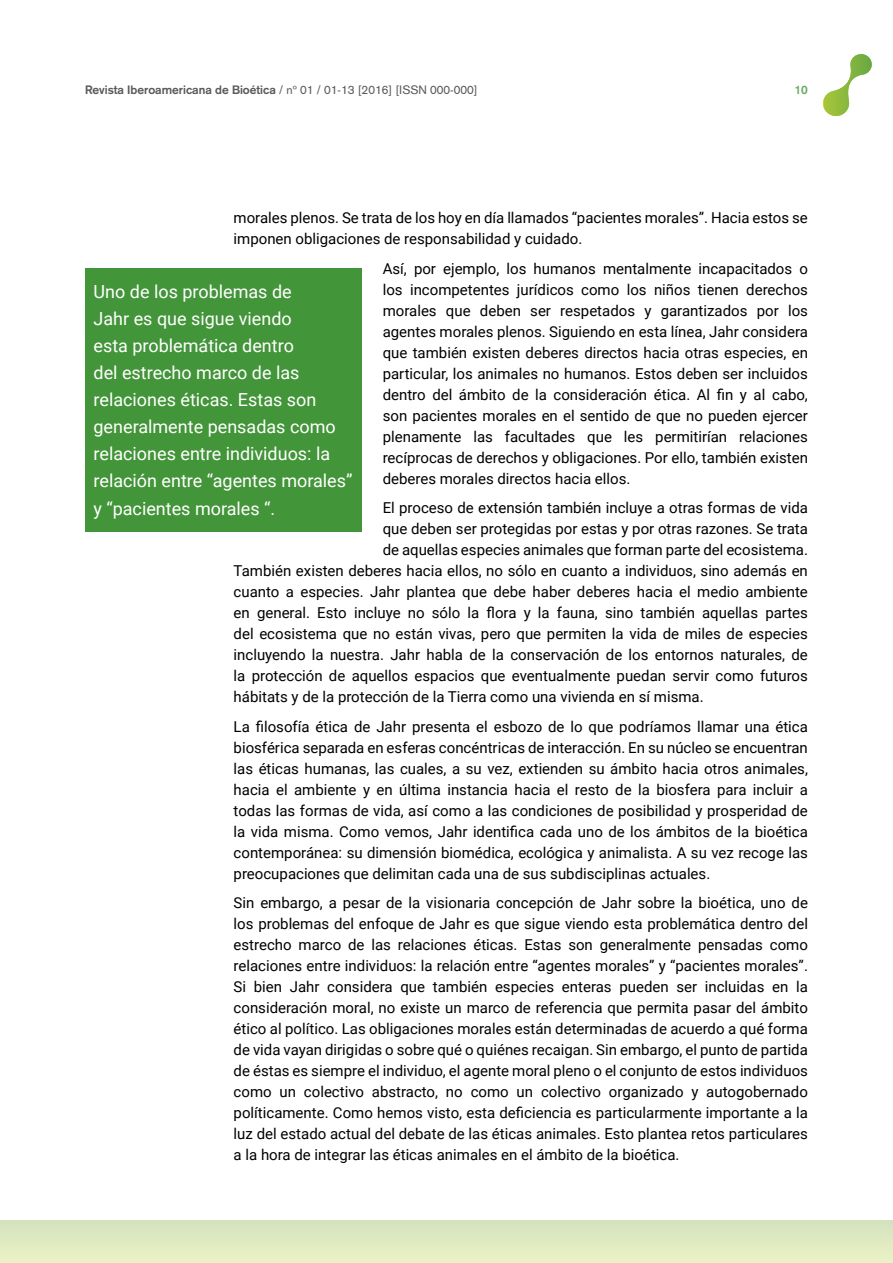
<style>
.page{position:relative;width:893px;height:1263px;background:#fff}
.page>*{position:absolute;margin:0;border:0;box-sizing:border-box;transform-origin:0 0}
.t1{font:18px/27px "Roboto";color:#fff}
.t2{font:15px/21px "Roboto";color:#000;text-align:justify}
.t3{font:700 12px "Akzidenz Grotesk";color:#58595b}
.t4{font:700 12px "Akzidenz Grotesk";color:#68aa60}
.s1{font-weight:400}
</style>
<div class="page">
<div style="left:0;top:1220px;width:893px;height:43px;background:#e0eac2"></div>
<svg style="left:823px;top:54px;width:49px;height:62px"></svg>
<div style="left:85px;top:268px;width:276px;height:263px;background:#439539"></div>
<p class="t3" style="left:85px;top:83px;width:394px">Revista Iberoamericana de Bioética <span class="s1">/ nº 01 / 01-13 [2016] [ISSN 000-000]</span></p>
<p class="t4" style="left:795px;top:83px;width:15px">10</p>
<p class="t2" style="left:234px;top:207px;width:576px">morales plenos. Se trata de los hoy en día llamados “pacientes morales”. Hacia estos se imponen obligaciones de responsabilidad y cuidado.</p>
<p class="t2" style="left:383px;top:257px;width:427px">Así, por ejemplo, los humanos mentalmente incapacitados o los incompetentes jurídicos como los niños tienen derechos morales que deben ser respetados y garantizados por los agentes morales plenos. Siguiendo en esta línea, Jahr considera que también existen deberes directos hacia otras especies, en particular, los animales no humanos. Estos deben ser incluidos dentro del ámbito de la consideración ética. Al fin y al cabo, son pacientes morales en el sentido de que no pueden ejercer plenamente las facultades que les permitirían relaciones recíprocas de derechos y obligaciones. Por ello, también existen deberes morales directos hacia ellos.</p>
<p class="t2" style="left:383px;top:497px;width:427px">El proceso de extensión también incluye a otras formas de vida</p>
<p class="t2" style="left:383px;top:518px;width:427px">que deben ser protegidas por estas y por otras razones. Se trata</p>
<p class="t2" style="left:383px;top:539px;width:427px">de aquellas especies animales que forman parte del ecosistema.</p>
<p class="t2" style="left:234px;top:560px;width:576px">También existen deberes hacia ellos, no sólo en cuanto a individuos, sino además en</p>
<p class="t2" style="left:234px;top:581px;width:576px">cuanto a especies. Jahr plantea que debe haber deberes hacia el medio ambiente</p>
<p class="t2" style="left:234px;top:602px;width:576px">en general. Esto incluye no sólo la flora y la fauna, sino también aquellas partes</p>
<p class="t2" style="left:234px;top:623px;width:576px">del ecosistema que no están vivas, pero que permiten la vida de miles de especies</p>
<p class="t2" style="left:234px;top:644px;width:576px">incluyendo la nuestra. Jahr habla de la conservación de los entornos naturales, de</p>
<p class="t2" style="left:234px;top:665px;width:576px">la protección de aquellos espacios que eventualmente puedan servir como futuros</p>
<p class="t2" style="left:234px;top:686px;width:472px">hábitats y de la protección de la Tierra como una vivienda en sí misma.</p>
<p class="t2" style="left:234px;top:715px;width:576px">La filosofía ética de Jahr presenta el esbozo de lo que podríamos llamar una ética biosférica separada en esferas concéntricas de interacción. En su núcleo se encuentran las éticas humanas, las cuales, a su vez, extienden su ámbito hacia otros animales, hacia el ambiente y en última instancia hacia el resto de la biosfera para incluir a todas las formas de vida, así como a las condiciones de posibilidad y prosperidad de la vida misma. Como vemos, Jahr identifica cada uno de los ámbitos de la bioética contemporánea: su dimensión biomédica, ecológica y animalista. A su vez recoge las preocupaciones que delimitan cada una de sus subdisciplinas actuales.</p>
<p class="t2" style="left:234px;top:892px;width:576px">Sin embargo, a pesar de la visionaria concepción de Jahr sobre la bioética, uno de los problemas del enfoque de Jahr es que sigue viendo esta problemática dentro del estrecho marco de las relaciones éticas. Estas son generalmente pensadas como relaciones entre individuos: la relación entre “agentes morales” y “pacientes morales”.<br>Si bien Jahr considera que también especies enteras pueden ser incluidas en la consideración moral, no existe un marco de referencia que permita pasar del ámbito ético al político. Las obligaciones morales están determinadas de acuerdo a qué forma de vida vayan dirigidas o sobre qué o quiénes recaigan. Sin embargo, el punto de partida de éstas es siempre el individuo, el agente moral pleno o el conjunto de estos individuos como un colectivo abstracto, no como un colectivo organizado y autogobernado políticamente. Como hemos visto, esta deficiencia es particularmente importante a la luz del estado actual del debate de las éticas animales. Esto plantea retos particulares a la hora de integrar las éticas animales en el ámbito de la bioética.</p>
<p class="t1" style="left:94px;top:278px;width:260px">Uno de los problemas de<br>Jahr es que sigue viendo<br>esta problemática dentro<br>del estrecho marco de las relaciones éticas. Estas son generalmente pensadas como relaciones entre individuos: la relación entre “agentes morales” y “pacientes morales “.</p>
</div>
